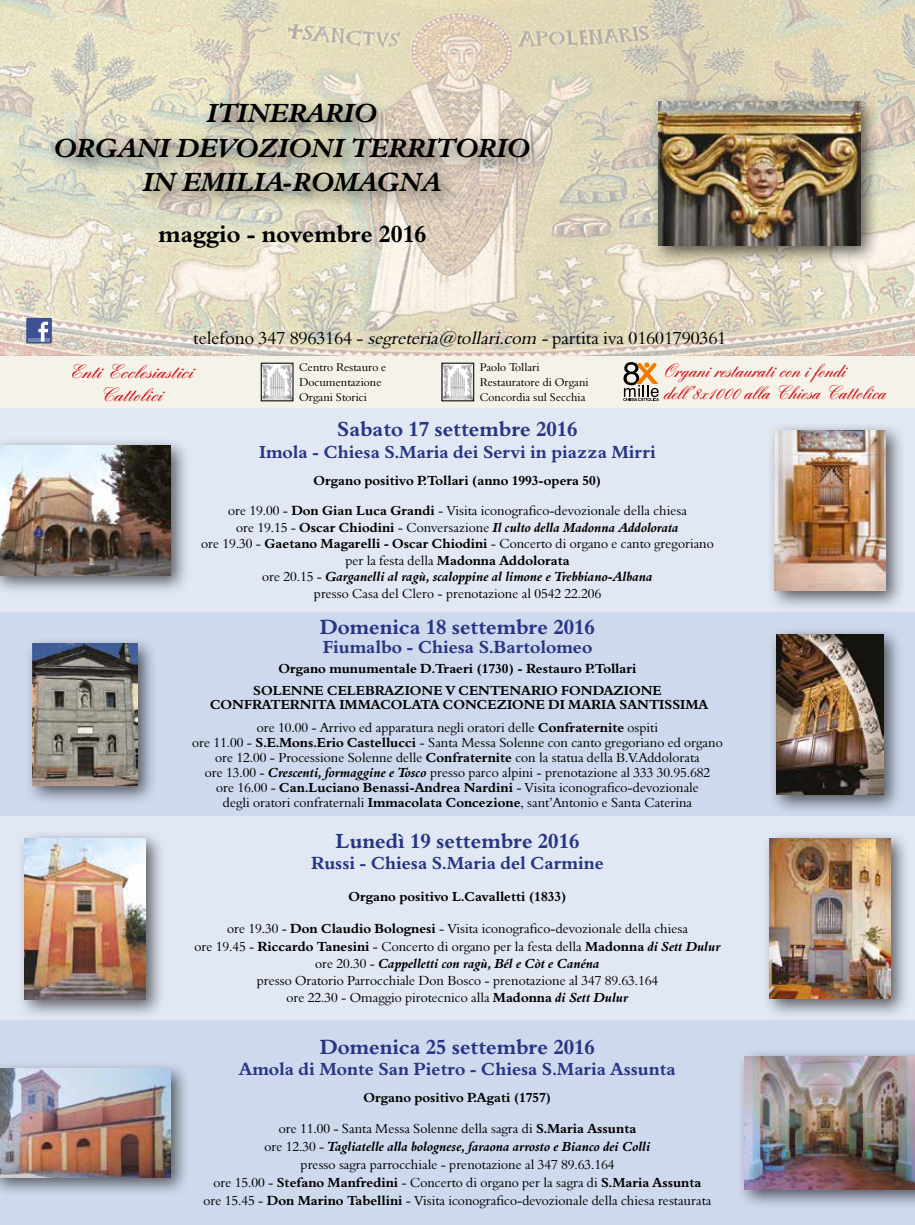
<style>
.page{position:relative;width:915px;height:1225px;background:#fff}
.page>*{position:absolute;margin:0;border:0;box-sizing:border-box;transform-origin:0 0}
.t1{font:27px/34.5px "Aldine 401 BT Bold Italic A";color:#000;text-align:center}
.t2{font:24px "Aldine 401 BT Bold A";color:#000}
.t3{font:21px "Aldine 401 BT Bold A";color:#283583}
.t4{font:600 19.5px/22.5px "Englische Sch T";color:#cd171a;scale:.9 1}
.t5{font:600 19.5px/22.5px "Englische Sch T";color:#cd171a;text-align:center}
.t6{font:18px "Aldine 401 BT Bold A";color:#283583}
.t7{font:18px "Aldine 401 BT Roman A";color:#000}
.t8{font:13.5px/15px "Aldine 401 BT Roman A";color:#000;text-align:center}
.t9{font:13.5px/22px "Aldine 401 BT Bold A";color:#000;text-align:center}
.t10{font:13.5px "Aldine 401 BT Bold Italic A";color:#000}
.t11{font:11.55px/15px "Aldine 401 BT Roman A";color:#000}
.s1{font-style:italic}
.s2{font-family:"Aldine 401 BT Bold A"}
.s3{font-family:"Aldine 401 BT Roman A"}
.s4{font-family:"Aldine 401 BT Bold Italic A"}
</style>
<div class="page">
<div style="left:0;top:355px;width:914px;height:53px;background:#f5f3e9"></div>
<img style="left:263px;top:365px;width:28px;height:34px">
<div style="left:261px;top:363px;width:32px;height:38px;border:1px solid #000"></div>
<img style="left:443px;top:365px;width:29px;height:34px">
<svg style="left:623px;top:362px;width:35px;height:39px"></svg>
<img style="left:0;top:0;width:914px;height:355px">
<div style="left:0;top:408px;width:914px;height:204px;background:#e1e8f4"></div>
<div style="left:0;top:612px;width:914px;height:204px;background:#ced9ed"></div>
<div style="left:0;top:816px;width:914px;height:204px;background:#e1e8f4"></div>
<div style="left:0;top:1020px;width:914px;height:205px;background:#ced9ed"></div>
<div style="left:48px;top:96px;width:500px;height:115px;background:#000;opacity:.6"></div>
<div style="left:650px;top:93px;width:230px;height:172px;background:#000;opacity:.6"></div>
<img style="left:658px;top:102px;width:201px;height:143px">
<div style="left:26px;top:318px;width:26px;height:25px;background:#3d5294"></div>
<hr style="left:28px;top:338px;width:22px;height:4px;background:#7286b6">
<svg style="left:38px;top:321px;width:10px;height:21px"></svg>
<div style="left:0;top:437px;width:190px;height:158px;background:#000;opacity:.6"></div>
<img style="left:0;top:445px;width:170px;height:130px">
<div style="left:766px;top:422px;width:138px;height:188px;background:#000;opacity:.6"></div>
<img style="left:774px;top:430px;width:110px;height:160px">
<div style="left:24px;top:635px;width:134px;height:170px;background:#000;opacity:.6"></div>
<img style="left:33px;top:644px;width:104px;height:141px">
<div style="left:767px;top:626px;width:136px;height:189px;background:#000;opacity:.6"></div>
<img style="left:776px;top:634px;width:107px;height:161px">
<div style="left:17px;top:830px;width:149px;height:189px;background:#000;opacity:.6"></div>
<img style="left:25px;top:838px;width:120px;height:161px">
<div style="left:761px;top:830px;width:149px;height:189px;background:#000;opacity:.6"></div>
<img style="left:769px;top:838px;width:120px;height:161px">
<div style="left:0;top:1060px;width:190px;height:137px;background:#000;opacity:.6"></div>
<img style="left:0;top:1068px;width:170px;height:109px">
<div style="left:736px;top:1048px;width:178px;height:161px;background:#000;opacity:.6"></div>
<img style="left:744px;top:1056px;width:170px;height:133px">
<h1 class="t1" style="left:54px;top:95px;width:477px">ITINERARIO<br>ORGANI DEVOZIONI TERRITORIO<br>IN EMILIA-ROMAGNA</h1>
<h2 class="t2" style="left:159px;top:219px;width:269px">maggio - novembre 2016</h2>
<h3 class="t7" style="left:193px;top:327px;width:534px">telefono 347 8963164 - <span class="s1">segreteria@tollari.com -</span>partita iva 01601790361</h3>
<h3 class="t5" style="left:68px;top:361px;width:127px">Enti Ecclesiastici<br>Cattolici</h3>
<p class="t11" style="left:299px;top:359px;width:89px">Centro Restauro e<br>Documentazione<br>Organi Storici</p>
<p class="t11" style="left:479px;top:359px;width:110px">Paolo Tollari<br>Restauratore di Organi<br>Concordia sul Secchia</p>
<h3 class="t4" style="left:663px;top:360px;width:249px">Organi restaurati con i fondi dell’8x1000 alla Chiesa Cattolica</h3>
<h3 class="t3" style="left:337px;top:416px;width:242px">Sabato 17 settembre 2016</h3>
<h3 class="t6" style="left:259px;top:441px;width:398px">Imola - Chiesa S.Maria dei Servi in piazza Mirri</h3>
<p class="t9" style="left:313px;top:469px;width:289px">Organo positivo P.Tollari (anno 1993-opera 50)</p>
<p class="t8" style="left:228px;top:503px;width:460px">ore 19.00 - <span class="s2">Don Gian Luca Grandi</span> - Visita iconografico-devozionale della chiesa</p>
<p class="t10" style="left:236px;top:519px;width:444px"><span class="s3">ore 19.15 -</span> <span class="s2">Oscar Chiodini</span> <span class="s3">- Conversazione</span> Il culto della Madonna Addolorata</p>
<p class="t8" style="left:201px;top:536px;width:514px">ore 19.30 - <span class="s2">Gaetano Magarelli - Oscar Chiodini</span> - Concerto di organo e canto gregoriano</p>
<p class="t9" style="left:345px;top:549px;width:226px"><span class="s3">per la festa della</span> Madonna Addolorata</p>
<p class="t10" style="left:262px;top:568px;width:392px"><span class="s3">ore 20.15 -</span> Garganelli al ragù, scaloppine al limone e Trebbiano-Albana</p>
<p class="t8" style="left:314px;top:585px;width:288px">presso Casa del Clero - prenotazione al 0542 22.206</p>
<h3 class="t3" style="left:320px;top:614px;width:276px">Domenica 18 settembre 2016</h3>
<h3 class="t6" style="left:322px;top:636px;width:271px">Fiumalbo - Chiesa S.Bartolomeo</h3>
<p class="t9" style="left:253px;top:657px;width:410px">Organo munumentale D.Traeri (1730) - Restauro P.Tollari<br>SOLENNE CELEBRAZIONE V CENTENARIO FONDAZIONE</p>
<p class="t9" style="left:210px;top:693px;width:499px">CONFRATERNITA IMMACOLATA CONCEZIONE DI MARIA SANTISSIMA</p>
<p class="t8" style="left:192px;top:720px;width:532px">ore 10.00 - Arrivo ed apparatura negli oratori delle <span class="s2">Confraternite</span> ospiti<br>ore 11.00 - <span class="s2">S.E.Mons.Erio Castellucci</span> - Santa Messa Solenne con canto gregoriano ed organo ore 12.00 - Processione Solenne delle <span class="s2">Confraternite</span> con la statua della B.V.Addolorata<br>ore 13.00 - <span class="s4">Crescenti, formaggine e Tosco</span> presso parco alpini - prenotazione al 333 30.95.682<br>ore 16.00 - <span class="s2">Can.Luciano Benassi-Andrea Nardini</span> - Visita iconografico-devozionale<br>degli oratori confraternali <span class="s2">Immacolata Concezione</span>, sant’Antonio e Santa Caterina</p>
<h3 class="t3" style="left:335px;top:827px;width:245px">Lunedì 19 settembre 2016</h3>
<h3 class="t6" style="left:311px;top:851px;width:294px">Russi - Chiesa S.Maria del Carmine</h3>
<p class="t9" style="left:348px;top:885px;width:219px">Organo positivo L.Cavalletti (1833)</p>
<p class="t8" style="left:194px;top:920px;width:527px;line-height:17.1px">ore 19.30 - <span class="s2">Don Claudio Bolognesi</span> - Visita iconografico-devozionale della chiesa<br>ore 19.45 - <span class="s2">Riccardo Tanesini</span> - Concerto di organo per la festa della <span class="s2">Madonna</span> <span class="s4">di Sett Dulur</span></p>
<p class="t10" style="left:315px;top:954px;width:286px"><span class="s3">ore 20.30 -</span> Cappelletti con ragù, Bél e Còt e Canéna</p>
<p class="t8" style="left:257px;top:971px;width:403px;line-height:17.1px">presso Oratorio Parrocchiale Don Bosco - prenotazione al 347 89.63.164 ore 22.30 - Omaggio pirotecnico alla <span class="s2">Madonna</span> <span class="s4">di Sett Dulur</span></p>
<h3 class="t3" style="left:320px;top:1033px;width:276px">Domenica 25 settembre 2016</h3>
<h3 class="t6" style="left:239px;top:1057px;width:438px">Amola di Monte San Pietro - Chiesa S.Maria Assunta</h3>
<p class="t9" style="left:363px;top:1086px;width:189px">Organo positivo P.Agati (1757)</p>
<p class="t8" style="left:278px;top:1121px;width:359px">ore 11.00 - Santa Messa Solenne della sagra di <span class="s2">S.Maria Assunta</span></p>
<p class="t10" style="left:264px;top:1138px;width:387px"><span class="s3">ore 12.30 -</span> Tagliatelle alla bolognese, faraona arrosto e Bianco dei Colli</p>
<p class="t8" style="left:203px;top:1155px;width:509px;line-height:18px">presso sagra parrocchiale - prenotazione al 347 89.63.164<br>ore 15.00 - <span class="s2">Stefano Manfredini</span> - Concerto di organo per la sagra di <span class="s2">S.Maria Assunta </span>ore 15.45 - <span class="s2">Don Marino Tabellini</span> - Visita iconografico-devozionale della chiesa restaurata</p>
</div>
